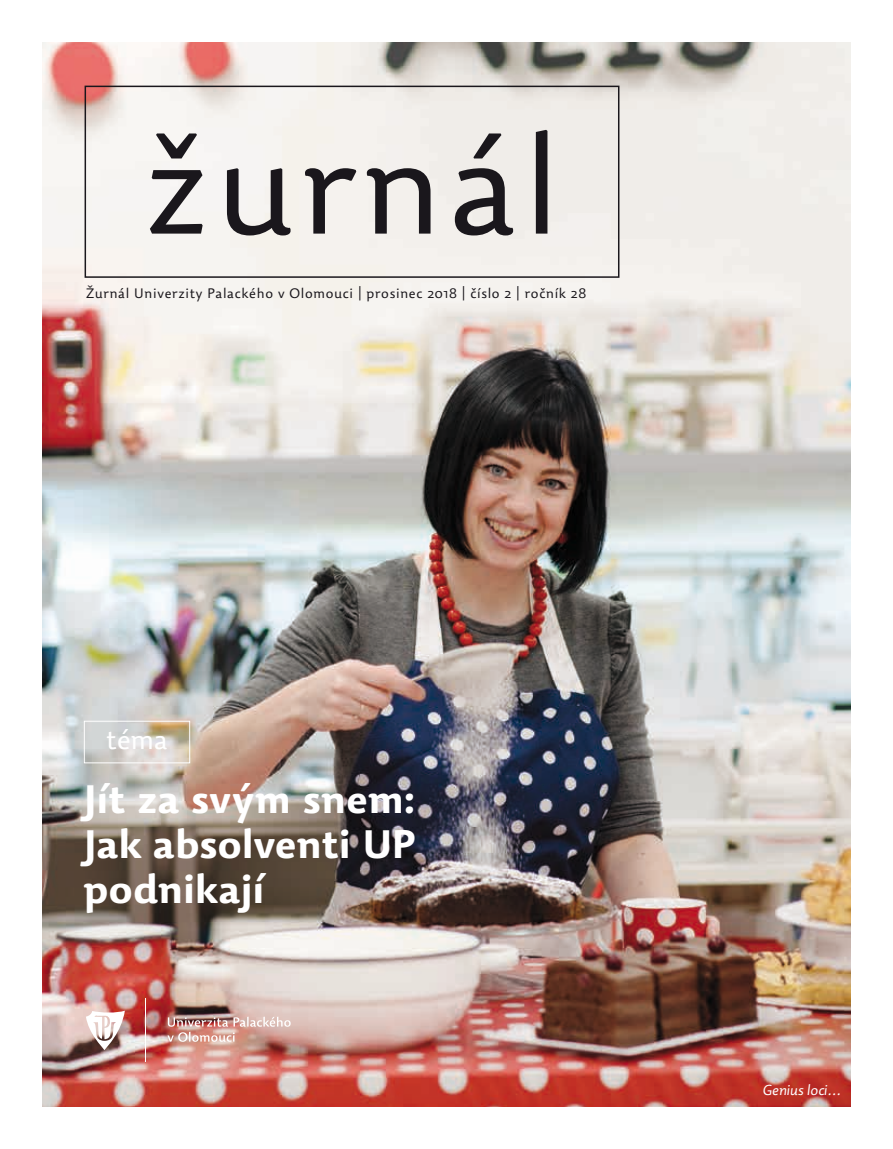
<style>
.page{position:relative;width:893px;height:1149px;background:#fff}
.page>*{position:absolute;margin:0;border:0;box-sizing:border-box;transform-origin:0 0}
.t1{font:300 135px "Dederon SLOT";letter-spacing:.05em;color:#1a171c}
.t2{font:700 39px/45px "Dederon SDOT";letter-spacing:-.015em;color:#fff;text-align:justify}
.t3{font:300 27px "Dederon SLOT";color:#fff}
.t4{font:italic 300 14.25px "Dederon SLOT";letter-spacing:-.015em;color:#fff}
.t5{font:300 13.5px "Dederon SLOT";letter-spacing:.05em;color:#1a171c}
</style>
<div class="page">
<img style="left:43px;top:43px;width:807px;height:1063px">
<div style="left:85px;top:86px;width:534px;height:192px;border:2px solid #1a171c"></div>
<div style="left:84px;top:720px;width:106px;height:43px;border:1px solid #fff"></div>
<hr style="left:145px;top:998px;width:1px;height:63px;background:#fff">
<svg style="left:167px;top:1016px;width:124px;height:25px;background:#d1a59d"></svg>
<svg style="left:86px;top:1010px;width:39px;height:39px"></svg>
<h1 class="t1" style="left:144px;top:106px;width:417px">žurnál</h1>
<p class="t5" style="left:86px;top:285px;width:502px">Žurnál Univerzity Palackého v Olomouci | prosinec 2018 | číslo 2 | ročník 28</p>
<h3 class="t3" style="left:106px;top:723px;width:63px">téma</h3>
<h2 class="t2" style="left:83px;top:776px;width:334px">Jít za svým snem:<br>Jak absolventi UP podnikají</h2>
<p class="t4" style="left:763px;top:1081px;width:79px">Genius loci…</p>
</div>
